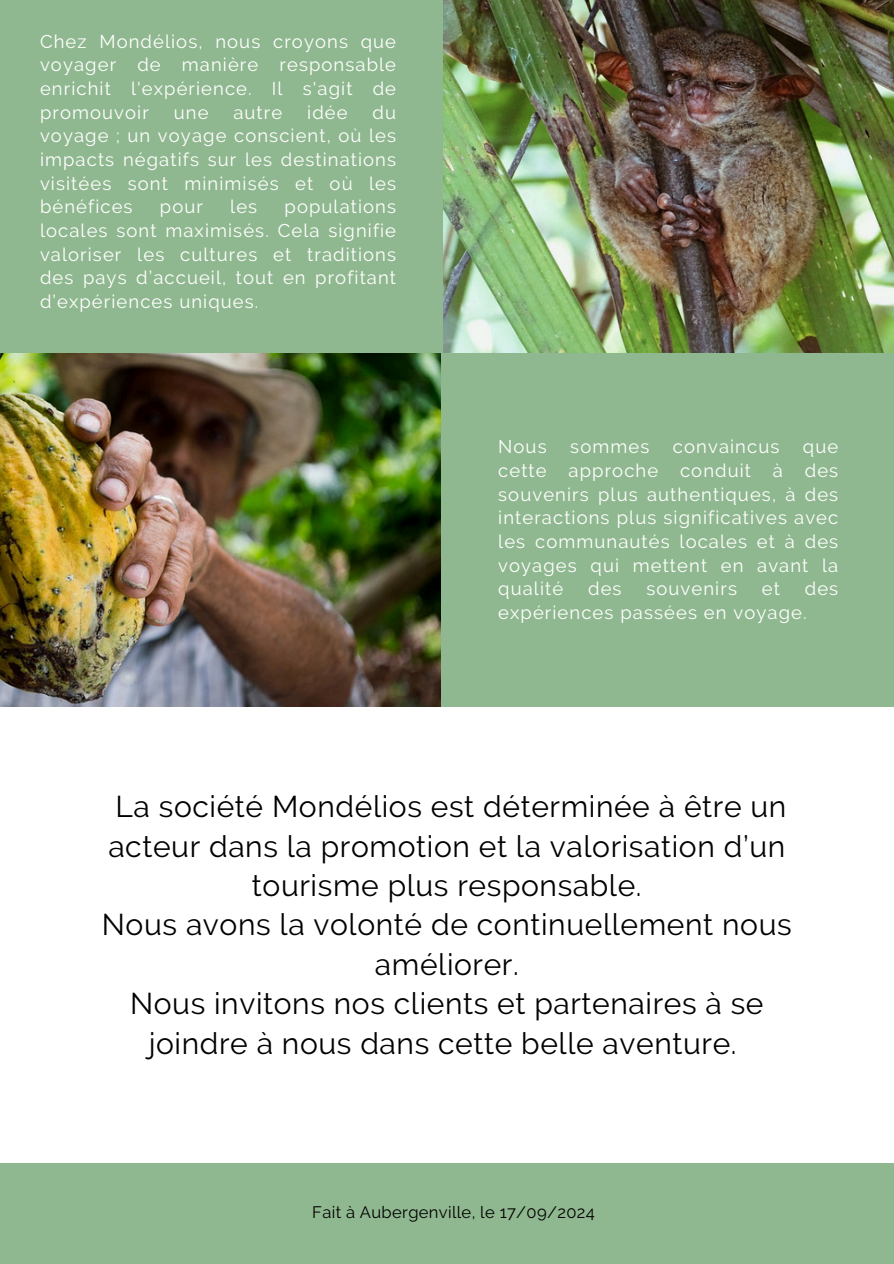
<style>
.page{position:relative;width:894px;height:1264px;background:#fff}
.page>*{position:absolute;margin:0;border:0;box-sizing:border-box;transform-origin:0 0}
.t1{font:30px/39.3px "Raleway";letter-spacing:.02em;color:#000;text-align:center}
.t2{font:18.45px/23.7px "Raleway";letter-spacing:.06em;color:#fff;text-align:justify}
.t3{font:16.5px "Raleway";letter-spacing:.02em;color:#000}
</style>
<div class="page">
<img style="left:442px;top:0;width:451px;height:353px">
<div style="left:0;top:0;width:442px;height:353px;background:#90b890"></div>
<div style="left:436px;top:353px;width:457px;height:353px;background:#90b890"></div>
<img style="left:0;top:353px;width:440px;height:353px">
<div style="left:0;top:1163px;width:893px;height:100px;background:#90b890"></div>
<h2 class="t2" style="left:40px;top:29px;width:357px">Chez Mondélios, nous croyons que voyager de manière responsable enrichit l'expérience. Il s'agit de promouvoir</h2>
<h2 class="t2" style="left:40px;top:100px;width:357px;text-indent:332px">du voyage ; un voyage conscient, où les impacts négatifs sur les destinations visitées sont minimisés et où les bénéfices</h2>
<h2 class="t2" style="left:174px;top:100px;width:36px">une</h2>
<h2 class="t2" style="left:233px;top:100px;width:50px">autre</h2>
<h2 class="t2" style="left:307px;top:100px;width:42px">idée</h2>
<h2 class="t2" style="left:40px;top:195px;width:357px;text-indent:244px">populations locales sont maximisés. Cela signifie valoriser les cultures et traditions des pays d’accueil, tout en profitant d’expériences uniques.</h2>
<h2 class="t2" style="left:160px;top:195px;width:45px">pour</h2>
<h2 class="t2" style="left:230px;top:195px;width:28px">les</h2>
<p class="t2" style="left:498px;top:435px;width:50px">Nous</p>
<p class="t2" style="left:570px;top:435px;width:81px">sommes</p>
<p class="t2" style="left:672px;top:435px;width:108px">convaincus</p>
<p class="t2" style="left:498px;top:435px;width:341px;text-indent:304px">que cette approche conduit à des souvenirs plus authentiques, à des interactions plus significatives avec les communautés locales et à des voyages qui mettent en avant la qualité</p>
<p class="t2" style="left:498px;top:577px;width:341px;text-indent:306px">des expériences passées en voyage.</p>
<p class="t2" style="left:588px;top:577px;width:35px">des</p>
<p class="t2" style="left:646px;top:577px;width:92px">souvenirs</p>
<p class="t2" style="left:761px;top:577px;width:20px">et</p>
<h2 class="t1" style="left:102px;top:787px;width:691px">La société Mondélios est déterminée à être un acteur dans la promotion et la valorisation d’un tourisme plus responsable.<br>Nous avons la volonté de continuellement nous améliorer.<br>Nous invitons nos clients et partenaires à se joindre à nous dans cette belle aventure.</h2>
<h1 class="t3" style="left:312px;top:1202px;width:284px">Fait à Aubergenville, le 17/09/2024</h1>
</div>
